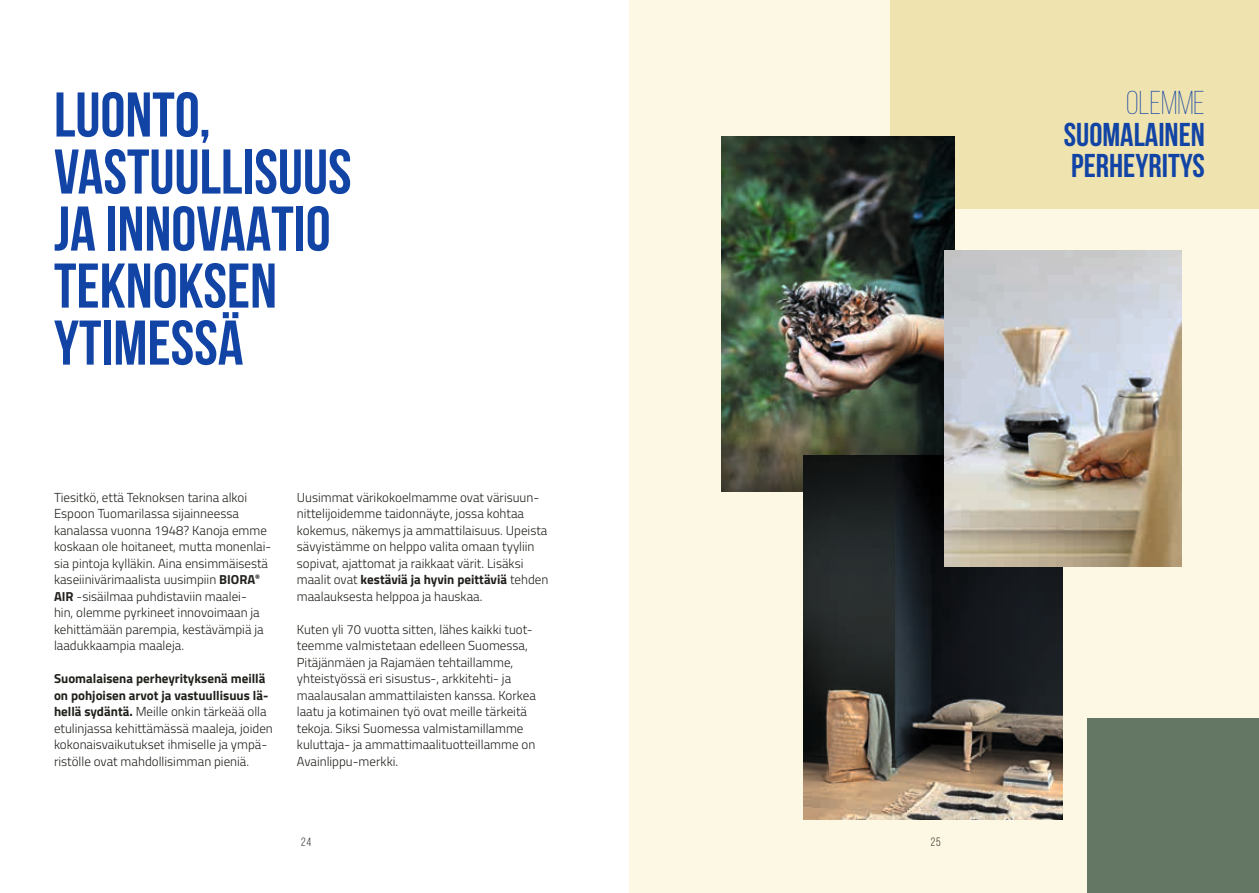
<style>
.page{position:relative;width:1259px;height:893px;background:#fff}
.page>*{position:absolute;margin:0;border:0;box-sizing:border-box;transform-origin:0 0}
.t1{font:700 63px/57px "Bebas Neue";color:#1244a6}
.t2{font:700 33px/31.5px "Bebas Neue";color:#1244a6}
.t3{font:300 33px "Bebas Neue";color:#1244a6}
.t4{font:300 13.05px/16.5px "Titillium";color:#21201c}
.t5{font:12px "Bebas Neue";color:#21201c}
.s1{font-weight:700}
</style>
<div class="page">
<div style="left:629px;top:0;width:630px;height:893px;background:#fdf8e4"></div>
<div style="left:1087px;top:719px;width:172px;height:174px;background:#647764"></div>
<div style="left:891px;top:0;width:368px;height:208px;background:#efe3af"></div>
<img style="left:721px;top:136px;width:234px;height:356px">
<img style="left:804px;top:455px;width:258px;height:365px">
<img style="left:944px;top:251px;width:238px;height:316px">
<h1 class="t1" style="left:54px;top:86px;width:299px">LUONTO,<br>VASTUULLISUUS<br>JA INNOVAATIO<br>TEKNOKSEN<br>YTIMESSÄ</h1>
<p class="t4" style="left:54px;top:488px;width:219px">Tiesitkö, että Teknoksen tarina alkoi Espoon Tuomarilassa sijainneessa kanalassa vuonna 1948? Kanoja emme koskaan ole hoitaneet, mutta monenlai&shy;sia pintoja kylläkin. Aina ensimmäisestä kaseiinivärimaalista uusimpiin <span class="s1">BIORA</span><sup>® </sup><span class="s1">AIR</span> -sisäilmaa puhdistaviin maalei-<br>hin, olemme pyrkineet innovoimaan ja kehittämään parempia, kestävämpiä ja laadukkaampia maaleja.</p>
<p class="t4" style="left:54px;top:670px;width:220px"><span class="s1">Suomalaisena perheyrityksenä meillä on pohjoisen arvot ja vastuullisuus lä&shy;hellä sydäntä.</span> Meille onkin tärkeää olla etulinjassa kehittämässä maaleja, joiden kokonaisvaikutukset ihmiselle ja ympä&shy;ristölle ovat mahdollisimman pieniä.</p>
<p class="t4" style="left:297px;top:488px;width:253px">Uusimmat värikokoelmamme ovat värisuun&shy;nittelijoidemme taidonnäyte, jossa kohtaa kokemus, näkemys ja ammattilaisuus. Upeista sävyistämme on helppo valita omaan tyyliin sopivat, ajattomat ja raikkaat värit. Lisäksi maalit ovat <span class="s1">kestäviä ja hyvin peittäviä</span> tehden maalauksesta helppoa ja hauskaa.</p>
<p class="t4" style="left:297px;top:620px;width:240px">Kuten yli 70 vuotta sitten, lähes kaikki tuot&shy;teemme valmistetaan edelleen Suomessa, Pitäjänmäen ja Rajamäen tehtaillamme, yhteistyössä eri sisustus-, arkkitehti- ja maalausalan ammattilaisten kanssa. Korkea laatu ja kotimainen työ ovat meille tärkeitä tekoja. Siksi Suomessa valmistamillamme kuluttaja- ja ammattimaalituotteillamme on Avainlippu-merkki.</p>
<p class="t5" style="left:301px;top:835px;width:12px">24</p>
<p class="t5" style="left:930px;top:835px;width:11px">25</p>
<h2 class="t3" style="left:1126px;top:85px;width:80px">OLEMME</h2>
<h2 class="t2" style="left:1064px;top:118px;width:143px">SUOMALAINEN<br>PERHEYRITYS</h2>
</div>
